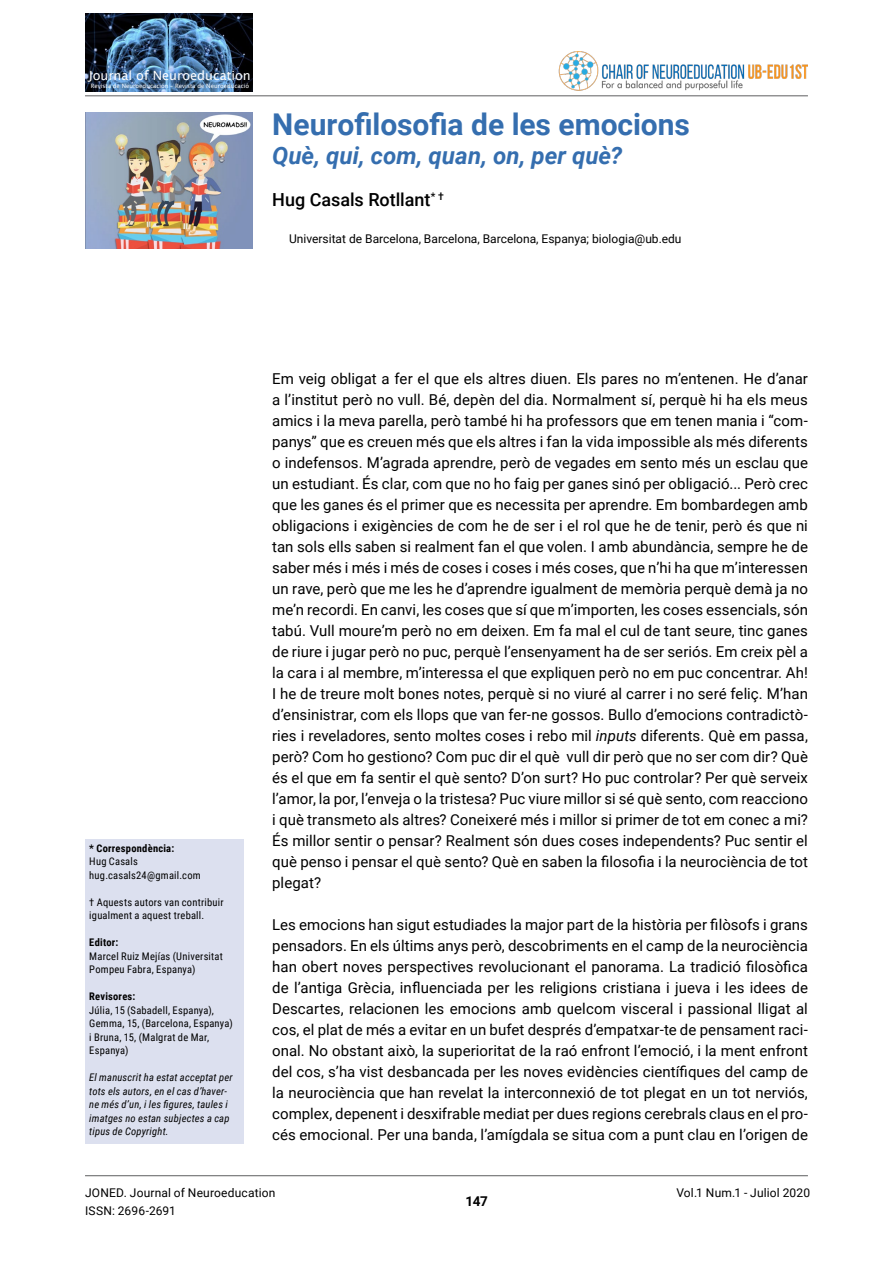
<style>
.page{position:relative;width:893px;height:1263px;background:#fff}
.page>*{position:absolute;margin:0;border:0;box-sizing:border-box;transform-origin:0 0}
.t1{font:700 30px "Roboto";color:#356eaf}
.t2{font:italic 700 24px "Roboto";letter-spacing:.005em;color:#356eaf}
.t3{font:500 18px "Roboto";letter-spacing:-.005em;color:#000}
.t4{font:15px/21px "Roboto";letter-spacing:.005em;color:#000;text-align:justify}
.t5{font:700 13.5px "Roboto";color:#000}
.t6{font:12.75px "Lucida Sans";color:#fff}
.t7{font:12px/18px "Roboto";color:#000}
.t8{font:10.5px/13.5px "Roboto Condensed";letter-spacing:.02em;color:#000}
.t9{font:italic 10.5px/13.5px "Roboto Condensed";letter-spacing:.02em;color:#000}
.t10{font:700 10.5px "Roboto Condensed";letter-spacing:.02em;color:#000}
.t11{font:6px "Lucida Sans";color:#fff}
.s1{font-style:italic}
</style>
<div class="page">
<hr style="left:85px;top:1175px;width:723px;height:1px;background:#707172">
<hr style="left:85px;top:95px;width:723px;height:1px;background:#707172">
<img style="left:85px;top:14px;width:167px;height:78px">
<img style="left:558px;top:52px;width:250px;height:39px">
<img style="left:85px;top:113px;width:167px;height:135px">
<div style="left:85px;top:840px;width:158px;height:304px;background:#dce0ef"></div>
<p class="t6" style="left:89px;top:68px;width:164px">Journal of Neuroeducation</p>
<p class="t11" style="left:91px;top:83px;width:160px">Revista de Neuroeducación – Revista de Neuroeducació</p>
<h1 class="t1" style="left:272px;top:103px;width:419px">Neurofilosofia de les emocions</h1>
<h2 class="t2" style="left:272px;top:138px;width:352px">Què, qui, com, quan, on, per què?</h2>
<p class="t3" style="left:272px;top:187px;width:173px">Hug Casals Rotllant<sup>*</sup> <sup>†</sup></p>
<p class="t7" style="left:289px;top:229px;width:394px">Universitat de Barcelona, Barcelona, Barcelona, Espanya; biologia@ub.edu</p>
<p class="t10" style="left:89px;top:841px;width:86px">* Correspondència:</p>
<p class="t8" style="left:89px;top:854px;width:113px">Hug Casals hug.casals24@gmail.com</p>
<p class="t8" style="left:89px;top:895px;width:136px">† Aquests autors van contribuir igualment a aquest treball.</p>
<p class="t10" style="left:89px;top:935px;width:31px">Editor:</p>
<p class="t8" style="left:89px;top:949px;width:135px">Marcel Ruiz Mejías (Universitat<br>Pompeu Fabra, Espanya)</p>
<p class="t10" style="left:89px;top:989px;width:48px">Revisores:</p>
<p class="t8" style="left:89px;top:1003px;width:145px">Júlia, 15 (Sabadell, Espanya),<br>Gemma, 15, (Barcelona, Espanya) i Bruna, 15, (Malgrat de Mar,<br>Espanya)</p>
<p class="t9" style="left:89px;top:1070px;width:145px">El manuscrit ha estat acceptat per tots els autors, en el cas d’haver&shy;ne més d’un, i les figures, taules i imatges no estan subjectes a cap tipus de Copyright.</p>
<p class="t4" style="left:272px;top:367px;width:537px">Em veig obligat a fer el que els altres diuen. Els pares no m’entenen. He d’anar a l’institut però no vull. Bé, depèn del dia. Normalment sí, perquè hi ha els meus amics i la meva parella, però també hi ha professors que em tenen mania i “com&shy;panys” que es creuen més que els altres i fan la vida impossible als més diferents o indefensos. M’agrada aprendre, però de vegades em sento més un esclau que un estudiant. És clar, com que no ho faig per ganes sinó per obligació... Però crec que les ganes és el primer que es necessita per aprendre. Em bombardegen amb obligacions i exigències de com he de ser i el rol que he de tenir, però és que ni tan sols ells saben si realment fan el que volen. I amb abundància, sempre he de saber més i més i més de coses i coses i més coses, que n’hi ha que m’interessen un rave, però que me les he d’aprendre igualment de memòria perquè demà ja no me’n recordi. En canvi, les coses que sí que m’importen, les coses essencials, són tabú. Vull moure’m però no em deixen. Em fa mal el cul de tant seure, tinc ganes de riure i jugar però no puc, perquè l’ensenyament ha de ser seriós. Em creix pèl a la cara i al membre, m’interessa el que expliquen però no em puc concentrar. Ah!<br>I he de treure molt bones notes, perquè si no viuré al carrer i no seré feliç. M’han d’ensinistrar, com els llops que van fer-ne gossos. Bullo d’emocions contradictò&shy;ries i reveladores, sento moltes coses i rebo mil <span class="s1">inputs</span> diferents. Què em passa, però? Com ho gestiono? Com puc dir el què vull dir però que no ser com dir? Què és el que em fa sentir el què sento? D’on surt? Ho puc controlar? Per què serveix l’amor, la por, l’enveja o la tristesa? Puc viure millor si sé què sento, com reacciono i què transmeto als altres? Coneixeré més i millor si primer de tot em conec a mi?<br>És millor sentir o pensar? Realment són dues coses independents? Puc sentir el què penso i pensar el què sento? Què en saben la filosofia i la neurociència de tot plegat?</p>
<p class="t4" style="left:272px;top:913px;width:537px">Les emocions han sigut estudiades la major part de la història per filòsofs i grans pensadors. En els últims anys però, descobriments en el camp de la neurociència han obert noves perspectives revolucionant el panorama. La tradició filosòfica de l’antiga Grècia, influenciada per les religions cristiana i jueva i les idees de Descartes, relacionen les emocions amb quelcom visceral i passional lligat al cos, el plat de més a evitar en un bufet després d’empatxar-te de pensament raci&shy;onal. No obstant això, la superioritat de la raó enfront l’emoció, i la ment enfront del cos, s’ha vist desbancada per les noves evidències científiques del camp de la neurociència que han revelat la interconnexió de tot plegat en un tot nerviós, complex, depenent i desxifrable mediat per dues regions cerebrals claus en el pro&shy;cés emocional. Per una banda, l’amígdala se situa com a punt clau en l’origen de</p>
<p class="t7" style="left:85px;top:1183px;width:192px">JONED. Journal of Neuroeducation<br>ISSN: 2696-2691</p>
<p class="t5" style="left:466px;top:1192px;width:24px">147</p>
<p class="t7" style="left:677px;top:1183px;width:135px">Vol.1 Num.1 - Juliol 2020</p>
</div>
